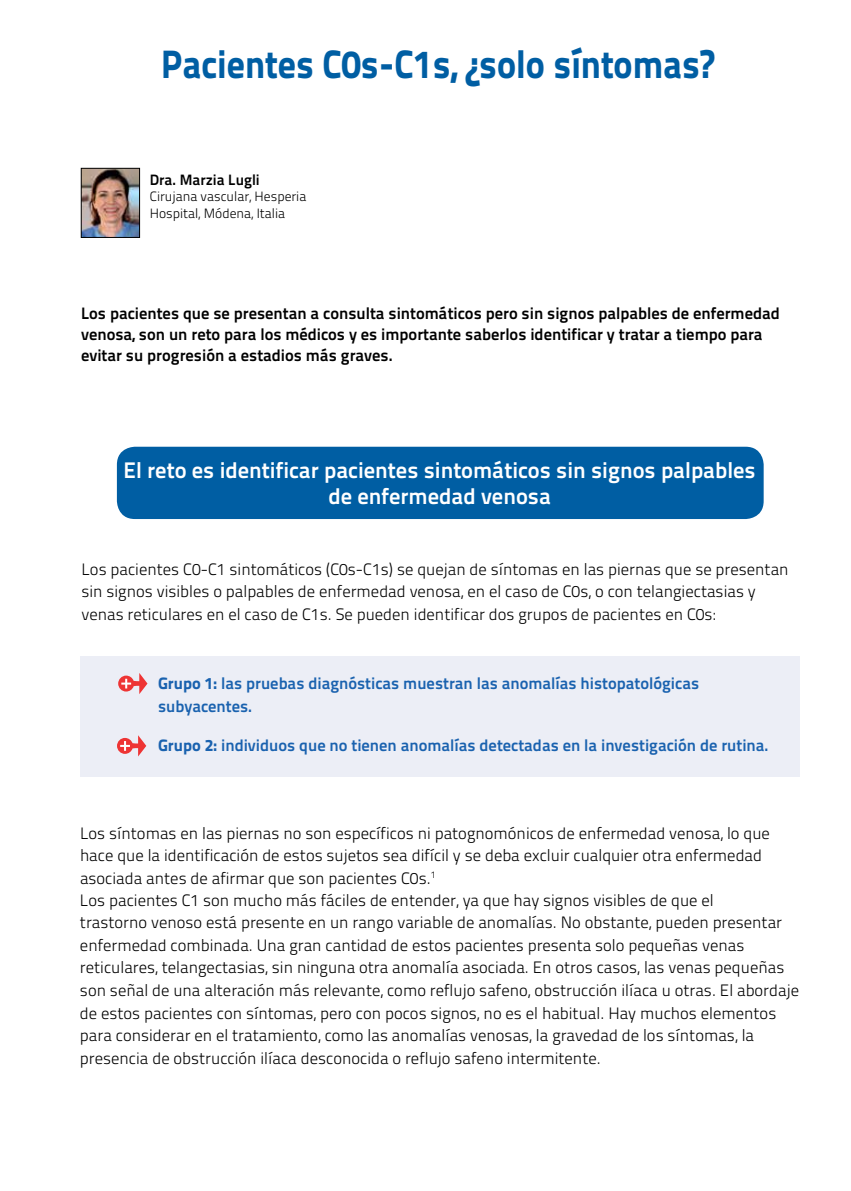
<style>
.page{position:relative;width:851px;height:1191px;background:#fff}
.page>*{position:absolute;margin:0;border:0;box-sizing:border-box;transform-origin:0 0}
.t1{font:39.6px "Titillium Text 25 L 999 wt";color:#005ea3;scale:.91 1}
.t2{font:22.5px/25.8px "Titillium Text 25 L 800 wt";color:#fff;text-align:center}
.t3{font:16.5px/22.5px "Titillium Text 25 L 250 wt";color:#000}
.t4{font:16.5px/21px "Titillium Text 25 L 800 wt";color:#000}
.t5{font:16.5px/22.5px "Titillium Text 25 L 800 wt";color:#1a62af}
.t6{font:15px "Titillium Text 25 L 800 wt";color:#000}
.t7{font:13.5px/16.2px "Titillium Text 25 L 250 wt";color:#000}
.s1{font-family:"Titillium Text 25 L 999 wt"}
</style>
<div class="page">
<div style="left:81px;top:656px;width:718px;height:120px;background:#eceef6"></div>
<svg style="left:118px;top:673px;width:29px;height:21px"></svg>
<svg style="left:117px;top:735px;width:29px;height:21px"></svg>
<div style="left:117px;top:447px;width:646px;height:72px;background:#005ea3;border-radius:18px"></div>
<img style="left:83px;top:170px;width:55px;height:66px">
<div style="left:81px;top:168px;width:59px;height:70px;border:1px solid #000"></div>
<p class="t1" style="left:161px;top:33px;width:609px">Pacientes C0s-C1s, ¿solo síntomas?</p>
<p class="t6" style="left:150px;top:168px;width:111px">Dra. Marzia Lugli</p>
<p class="t7" style="left:150px;top:188px;width:158px">Cirujana vascular, Hesperia<br>Hospital, Módena, Italia</p>
<p class="t4" style="left:81px;top:302px;width:700px">Los pacientes que se presentan a consulta sintomáticos pero sin signos palpables de enfermedad venosa, son un reto para los médicos y es importante saberlos identificar y tratar a tiempo para evitar su progresión a estadios más graves.</p>
<p class="t2" style="left:123px;top:456px;width:633px">El reto es identificar pacientes sintomáticos sin signos palpables de enfermedad venosa</p>
<p class="t3" style="left:81px;top:557px;width:708px">Los pacientes C0-C1 sintomáticos (C0s-C1s) se quejan de síntomas en las piernas que se presentan sin signos visibles o palpables de enfermedad venosa, en el caso de C0s, o con telangiectasias y venas reticulares en el caso de C1s. Se pueden identificar dos grupos de pacientes en C0s:</p>
<p class="t5" style="left:158px;top:671px;width:542px"><span class="s1">Grupo 1:</span> las pruebas diagnósticas muestran las anomalías histopatológicas subyacentes.</p>
<p class="t5" style="left:158px;top:733px;width:612px"><span class="s1">Grupo 2:</span> individuos que no tienen anomalías detectadas en la investigación de rutina.</p>
<p class="t3" style="left:80px;top:820px;width:720px">Los síntomas en las piernas no son específicos ni patognomónicos de enfermedad venosa, lo que hace que la identificación de estos sujetos sea difícil y se deba excluir cualquier otra enfermedad asociada antes de afirmar que son pacientes C0s.<sup>1<br></sup>Los pacientes C1 son mucho más fáciles de entender, ya que hay signos visibles de que el<br>trastorno venoso está presente en un rango variable de anomalías. No obstante, pueden presentar enfermedad combinada. Una gran cantidad de estos pacientes presenta solo pequeñas venas reticulares, telangectasias, sin ninguna otra anomalía asociada. En otros casos, las venas pequeñas son señal de una alteración más relevante, como reflujo safeno, obstrucción ilíaca u otras. El abordaje de estos pacientes con síntomas, pero con pocos signos, no es el habitual. Hay muchos elementos para considerar en el tratamiento, como las anomalías venosas, la gravedad de los síntomas, la presencia de obstrucción ilíaca desconocida o reflujo safeno intermitente.</p>
</div>
